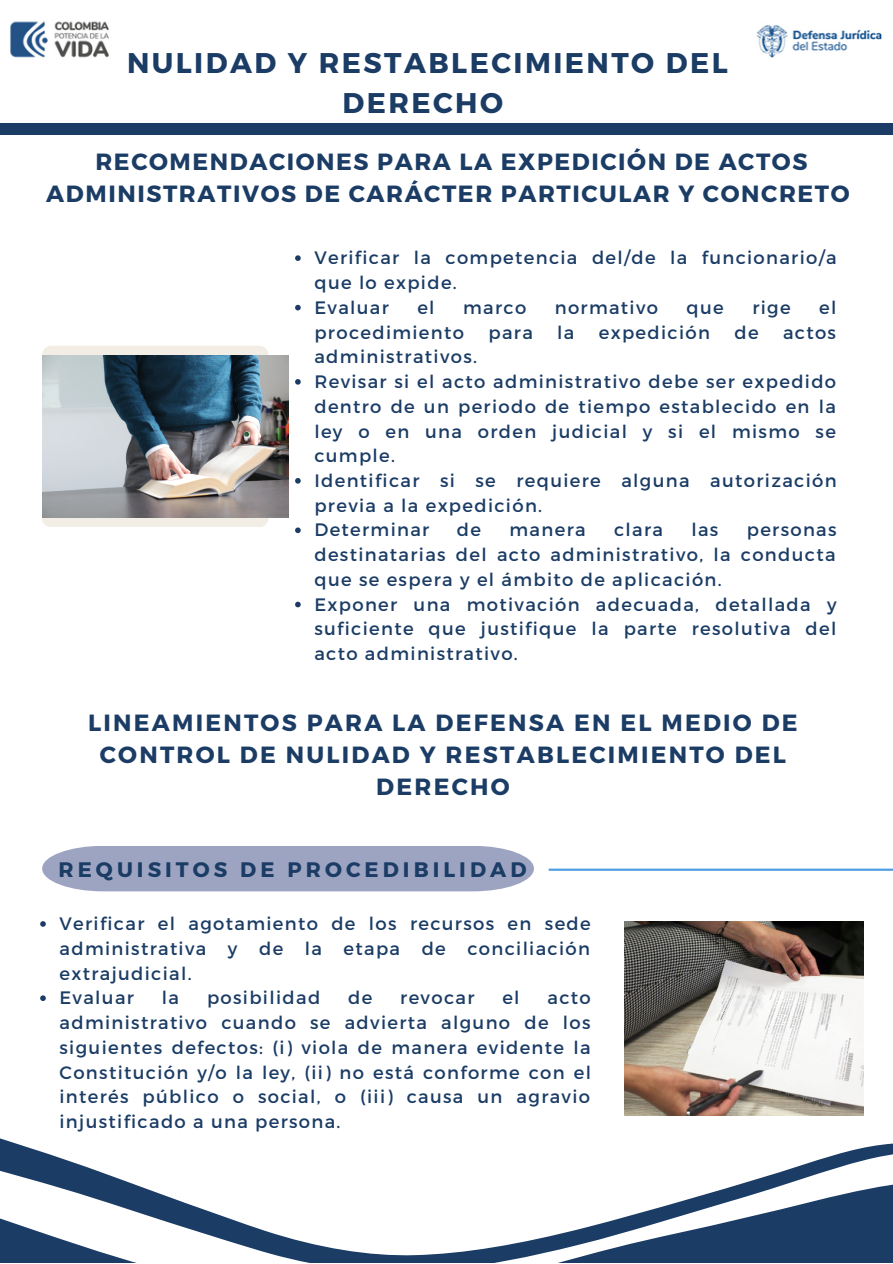
<style>
.page{position:relative;width:893px;height:1264px;background:#fff}
.page>*{position:absolute;margin:0;border:0;box-sizing:border-box;transform-origin:0 0}
.t1{font:700 28.5px/39.3px "Montserrat";letter-spacing:.085em;color:#1b3c65;text-align:center}
.t2{font:700 23.4px/31.8px "Montserrat";letter-spacing:.065em;color:#1b3c65;text-align:center}
.t3{font:700 23.4px/31.8px "Montserrat";letter-spacing:.095em;color:#1b3c65;text-align:center}
.t4{font:700 21px "Montserrat";letter-spacing:.195em;color:#1b3c65}
.t5{font:18px/24.8px "Montserrat";letter-spacing:.075em;color:#1b3c65;text-align:justify}
</style>
<div class="page">
<div style="left:42px;top:346px;width:226px;height:181px;background:#f2eee5"></div>
<img style="left:42px;top:356px;width:246px;height:162px">
<img style="left:624px;top:921px;width:239px;height:184px">
<svg style="left:40px;top:921px;width:6px;height:5px"></svg>
<svg style="left:40px;top:995px;width:6px;height:6px"></svg>
<div style="left:42px;top:846px;width:492px;height:45px;background:#9da4c2"></div>
<img style="left:10px;top:21px;width:99px;height:37px">
<img style="left:756px;top:25px;width:126px;height:33px">
<svg style="left:0;top:1105px;width:892px;height:75px"></svg>
<svg style="left:0;top:1180px;width:892px;height:82px"></svg>
<div style="left:0;top:123px;width:892px;height:12px;background:#1b3c65"></div>
<hr style="left:548px;top:868px;width:344px;height:2px;background:#509ee3">
<svg style="left:295px;top:255px;width:6px;height:6px"></svg>
<svg style="left:295px;top:305px;width:6px;height:5px"></svg>
<svg style="left:295px;top:379px;width:6px;height:5px"></svg>
<svg style="left:295px;top:478px;width:6px;height:5px"></svg>
<svg style="left:295px;top:527px;width:6px;height:6px"></svg>
<svg style="left:295px;top:601px;width:6px;height:6px"></svg>
<p class="t1" style="left:127px;top:42px;width:602px">NULIDAD Y RESTABLECIMIENTO DEL<br>DERECHO</p>
<p class="t2" style="left:46px;top:145px;width:804px">RECOMENDACIONES PARA LA EXPEDICIÓN DE ACTOS<br>ADMINISTRATIVOS DE CARÁCTER PARTICULAR Y CONCRETO</p>
<p class="t5" style="left:314px;top:245px;width:523px">Verificar la competencia del/de la funcionario/a que lo expide.</p>
<p class="t5" style="left:314px;top:294px;width:76px">Evaluar</p>
<p class="t5" style="left:417px;top:294px;width:19px">el</p>
<p class="t5" style="left:463px;top:294px;width:65px">marco</p>
<p class="t5" style="left:554px;top:294px;width:105px">normativo</p>
<p class="t5" style="left:686px;top:294px;width:39px">que</p>
<p class="t5" style="left:752px;top:294px;width:40px">rige</p>
<p class="t5" style="left:819px;top:294px;width:19px">el</p>
<p class="t5" style="left:314px;top:319px;width:151px">procedimiento</p>
<p class="t5" style="left:488px;top:319px;width:46px">para</p>
<p class="t5" style="left:557px;top:319px;width:19px">la</p>
<p class="t5" style="left:599px;top:319px;width:113px">expedición</p>
<p class="t5" style="left:734px;top:319px;width:26px">de</p>
<p class="t5" style="left:783px;top:319px;width:55px">actos</p>
<p class="t5" style="left:314px;top:343px;width:164px">administrativos.</p>
<p class="t5" style="left:314px;top:368px;width:523px">Revisar si el acto administrativo debe ser expedido dentro de un periodo de tiempo establecido en la ley o en una orden judicial y si el mismo se cumple.</p>
<p class="t5" style="left:314px;top:467px;width:523px">Identificar si se requiere alguna autorización previa a la expedición.</p>
<p class="t5" style="left:314px;top:517px;width:116px">Determinar</p>
<p class="t5" style="left:457px;top:517px;width:26px">de</p>
<p class="t5" style="left:509px;top:517px;width:78px">manera</p>
<p class="t5" style="left:614px;top:517px;width:50px">clara</p>
<p class="t5" style="left:691px;top:517px;width:28px">las</p>
<p class="t5" style="left:314px;top:517px;width:523px;text-indent:432px">personas destinatarias del acto administrativo, la conducta que se espera y el ámbito de aplicación.</p>
<p class="t5" style="left:314px;top:591px;width:523px">Exponer una motivación adecuada, detallada y suficiente que justifique la parte resolutiva del acto administrativo.</p>
<p class="t3" style="left:88px;top:705px;width:711px">LINEAMIENTOS PARA LA DEFENSA EN EL MEDIO DE<br>CONTROL DE NULIDAD Y RESTABLECIMIENTO DEL<br>DERECHO</p>
<p class="t4" style="left:58px;top:856px;width:469px">REQUISITOS DE PROCEDIBILIDAD</p>
<p class="t5" style="left:59px;top:910px;width:532px">Verificar el agotamiento de los recursos en sede administrativa y de la etapa de conciliación extrajudicial.</p>
<p class="t5" style="left:59px;top:984px;width:76px">Evaluar</p>
<p class="t5" style="left:162px;top:984px;width:19px">la</p>
<p class="t5" style="left:207px;top:984px;width:115px">posibilidad</p>
<p class="t5" style="left:348px;top:984px;width:26px">de</p>
<p class="t5" style="left:400px;top:984px;width:76px">revocar</p>
<p class="t5" style="left:502px;top:984px;width:19px">el</p>
<p class="t5" style="left:59px;top:984px;width:533px;text-indent:488px">acto administrativo cuando se advierta alguno de los siguientes defectos: (i) viola de manera evidente la Constitución y/o la ley, (ii) no está conforme con el interés público o social, o (iii) causa un agravio injustificado a una persona.</p>
</div>
